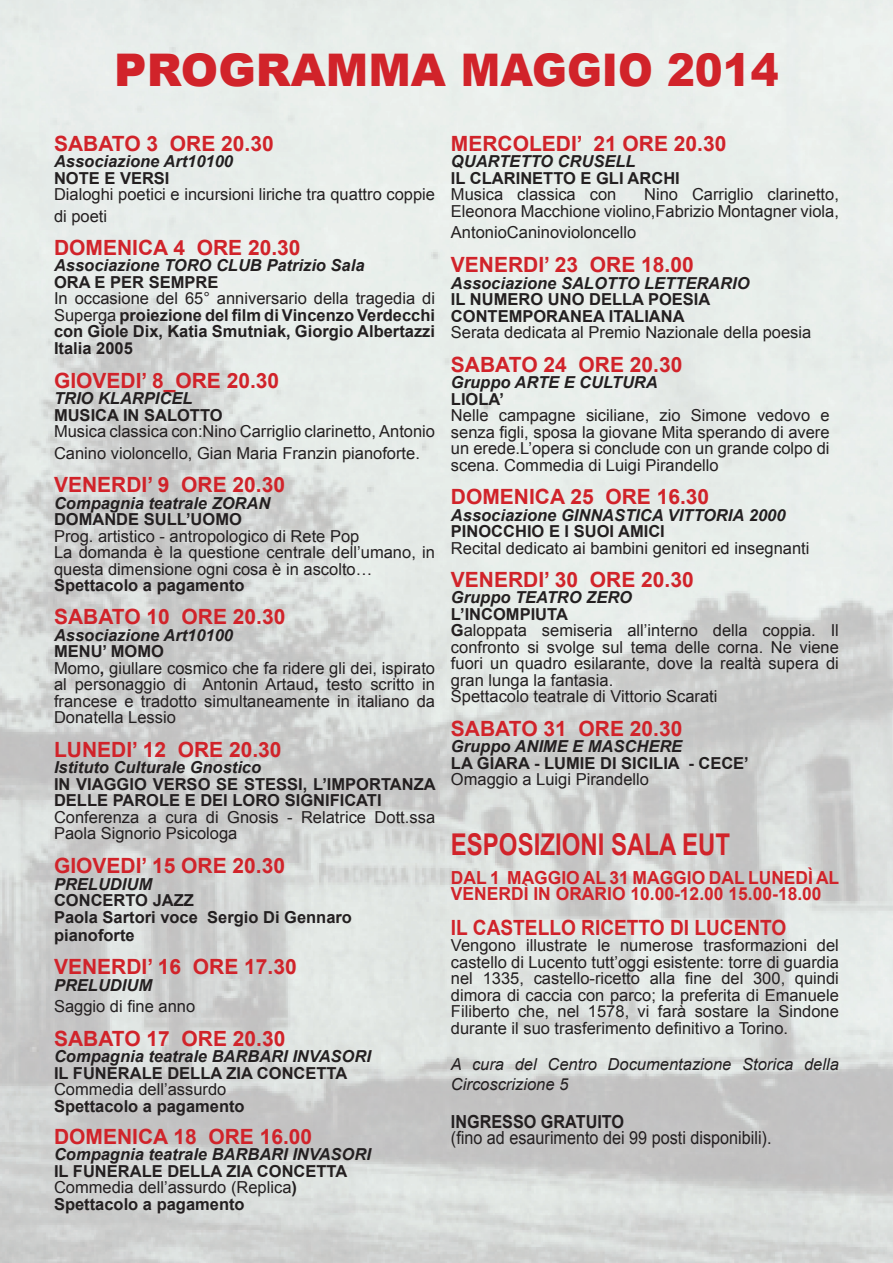
<style>
.page{position:relative;width:893px;height:1263px;background:#fff}
.page>*{position:absolute;margin:0;border:0;box-sizing:border-box;transform-origin:0 0}
.t1{font:900 45px "Arial";color:#d1232a}
.t2{font:700 30px "Arial";color:#d1232a;scale:.8 1}
.t3{font:700 21px "Arial";color:#d1232a}
.t4{font:700 21px "Arial";color:#d1232a;scale:.91 1}
.t5{font:700 18px/16.5px "Arial";color:#d1232a}
.t6{font:18px "Arial";color:#231f20;scale:.9 1}
.t7{font:700 18px "Arial";color:#231f20;scale:.9 1}
.t8{font:16.5px/16.5px "Arial";color:#231f20}
.t9{font:700 16.5px/16.5px "Arial";color:#231f20}
.t10{font:italic 700 16.5px "Arial";color:#231f20}
.t11{font:italic 16.5px/19.8px "Arial";color:#231f20}
.s1{font-weight:400}
.s2{font-weight:700}
</style>
<div class="page">
<h1 class="t1" style="left:114px;top:37px;width:666px">PROGRAMMA MAGGIO 2014</h1>
<p class="t3" style="left:54px;top:130px;width:221px">SABATO 3 ORE 20.30</p>
<p class="t10" style="left:54px;top:151px;width:181px">Associazione Art10100</p>
<p class="t9" style="left:54px;top:170px;width:117px">NOTE E VERSI</p>
<p class="t8" style="left:54px;top:184px;width:383px;line-height:21.6px">Dialoghi poetici e incursioni liriche tra quattro coppie di poeti</p>
<p class="t3" style="left:54px;top:234px;width:248px">DOMENICA 4 ORE 20.30</p>
<p class="t10" style="left:54px;top:255px;width:312px">Associazione TORO CLUB Patrizio Sala</p>
<p class="t9" style="left:54px;top:274px;width:166px">ORA E PER SEMPRE</p>
<p class="t9" style="left:54px;top:291px;width:383px;text-align:justify"><span class="s1">In occasione del 65° anniversario della tragedia di Superga</span> proiezione del film di Vincenzo Verdecchi con Giole Dix, Katia Smutniak, Giorgio Albertazzi Italia 2005</p>
<p class="t3" style="left:54px;top:366px;width:227px">GIOVEDI’ 8_ORE 20.30</p>
<p class="t10" style="left:54px;top:388px;width:140px">TRIO KLARPICEL</p>
<p class="t9" style="left:54px;top:407px;width:170px">MUSICA IN SALOTTO</p>
<p class="t8" style="left:54px;top:421px;width:383px;line-height:21.6px">Musica classica con:Nino Carriglio clarinetto, Antonio<br>Canino violoncello, Gian Maria Franzin pianoforte.</p>
<p class="t3" style="left:54px;top:471px;width:233px">VENERDI’ 9 ORE 20.30</p>
<p class="t10" style="left:54px;top:492px;width:218px">Compagnia teatrale ZORAN</p>
<p class="t9" style="left:54px;top:512px;width:189px">DOMANDE SULL’UOMO</p>
<p class="t8" style="left:54px;top:528px;width:383px">Prog. artistico - antropologico di Rete Pop<br>La domanda è la questione centrale dell’umano, in questa dimensione ogni cosa è in ascolto…</p>
<p class="t9" style="left:54px;top:578px;width:192px">Spettacolo a pagamento</p>
<p class="t3" style="left:54px;top:603px;width:233px">SABATO 10 ORE 20.30</p>
<p class="t10" style="left:54px;top:624px;width:181px">Associazione Art10100</p>
<p class="t8" style="left:54px;top:643px;width:383px"><span class="s2">MENU’ MOMO<br></span>Momo<span class="s2">,</span> giullare cosmico che fa ridere gli dei, ispirato al personaggio di Antonin Artaud<span class="s2">,</span> testo scritto in francese e tradotto simultaneamente in italiano da Donatella Lessio</p>
<p class="t3" style="left:54px;top:736px;width:229px">LUNEDI’ 12 ORE 20.30</p>
<p class="t10" style="left:54px;top:757px;width:209px">Istituto Culturale Gnostico</p>
<p class="t9" style="left:54px;top:776px;width:383px">IN VIAGGIO VERSO SE STESSI, L’IMPORTANZA<br>DELLE PAROLE E DEI LORO SIGNIFICATI</p>
<p class="t8" style="left:54px;top:809px;width:383px">Conferenza a cura di Gnosis - Relatrice Dott.ssa<br>Paola Signorio Psicologa</p>
<p class="t3" style="left:54px;top:852px;width:233px">GIOVEDI’ 15 ORE 20.30</p>
<p class="t10" style="left:54px;top:873px;width:100px">PRELUDIUM</p>
<p class="t9" style="left:54px;top:892px;width:300px">CONCERTO JAZZ<br>Paola Sartori voce Sergio Di Gennaro</p>
<p class="t9" style="left:54px;top:927px;width:82px">pianoforte</p>
<p class="t3" style="left:54px;top:953px;width:244px">VENERDI’ 16 ORE 17.30</p>
<p class="t10" style="left:54px;top:974px;width:100px">PRELUDIUM</p>
<p class="t8" style="left:54px;top:998px;width:143px">Saggio di fine anno</p>
<p class="t3" style="left:54px;top:1025px;width:233px">SABATO 17 ORE 20.30</p>
<p class="t10" style="left:54px;top:1046px;width:318px">Compagnia teatrale BARBARI INVASORI</p>
<p class="t9" style="left:54px;top:1065px;width:295px">IL FUNERALE DELLA ZIA CONCETTA</p>
<p class="t8" style="left:54px;top:1081px;width:174px">Commedia dell’assurdo</p>
<p class="t9" style="left:54px;top:1098px;width:192px">Spettacolo a pagamento</p>
<p class="t3" style="left:54px;top:1123px;width:260px">DOMENICA 18 ORE 16.00</p>
<p class="t10" style="left:54px;top:1144px;width:318px">Compagnia teatrale BARBARI INVASORI</p>
<p class="t9" style="left:54px;top:1163px;width:295px">IL FUNERALE DELLA ZIA CONCETTA<br><span class="s1">Commedia dell’assurdo (Replica</span>)<br>Spettacolo a pagamento</p>
<p class="t3" style="left:451px;top:130px;width:277px">MERCOLEDI’ 21 ORE 20.30</p>
<p class="t10" style="left:451px;top:151px;width:186px">QUARTETTO CRUSELL</p>
<p class="t9" style="left:451px;top:170px;width:230px">IL CLARINETTO E GLI ARCHI</p>
<p class="t8" style="left:451px;top:186px;width:167px">Musica classica con</p>
<p class="t8" style="left:451px;top:186px;width:389px;text-align:right">Nino Carriglio clarinetto,<br>Eleonora Macchione violino,Fabrizio Montagner viola,</p>
<p class="t8" style="left:451px;top:225px;width:187px">AntonioCaninovioloncello</p>
<p class="t3" style="left:451px;top:251px;width:244px">VENERDI’ 23 ORE 18.00</p>
<p class="t10" style="left:451px;top:272px;width:300px">Associazione SALOTTO LETTERARIO</p>
<p class="t9" style="left:451px;top:292px;width:261px">IL NUMERO UNO DELLA POESIA<br>CONTEMPORANEA ITALIANA</p>
<p class="t8" style="left:451px;top:324px;width:362px">Serata dedicata al Premio Nazionale della poesia</p>
<p class="t3" style="left:451px;top:350px;width:233px">SABATO 24 ORE 20.30</p>
<p class="t10" style="left:451px;top:372px;width:208px">Gruppo ARTE E CULTURA</p>
<p class="t9" style="left:451px;top:391px;width:55px">LIOLA’</p>
<p class="t8" style="left:451px;top:407px;width:380px;text-align:justify">Nelle campagne siciliane, zio Simone vedovo e senza figli, sposa la giovane Mita sperando di avere un erede.L’opera si conclude con un grande colpo di scena. Commedia di Luigi Pirandello</p>
<p class="t3" style="left:451px;top:483px;width:260px">DOMENICA 25 ORE 16.30</p>
<p class="t10" style="left:451px;top:504px;width:336px">Associazione GINNASTICA VITTORIA 2000</p>
<p class="t9" style="left:451px;top:524px;width:215px">PINOCCHIO E I SUOI AMICI</p>
<p class="t8" style="left:451px;top:540px;width:360px">Recital dedicato ai bambini genitori ed insegnanti</p>
<p class="t3" style="left:451px;top:566px;width:244px">VENERDI’ 30 ORE 20.30</p>
<p class="t10" style="left:451px;top:587px;width:183px">Gruppo TEATRO ZERO</p>
<p class="t8" style="left:451px;top:606px;width:389px"><span class="s2">L’INCOMPIUTA<br>G</span>aloppata semiseria all’interno della coppia. Il confronto si svolge sul tema delle corna. Ne viene fuori un quadro esilarante, dove la realtà supera di gran lunga la fantasia.<br>Spettacolo teatrale di Vittorio Scarati</p>
<p class="t3" style="left:451px;top:715px;width:233px">SABATO 31 ORE 20.30</p>
<p class="t10" style="left:451px;top:736px;width:233px">Gruppo ANIME E MASCHERE</p>
<p class="t9" style="left:451px;top:755px;width:299px">LA GIARA - LUMIE DI SICILIA - CECE’</p>
<p class="t8" style="left:451px;top:771px;width:200px">Omaggio a Luigi Pirandello</p>
<h2 class="t2" style="left:451px;top:825px;width:350px">ESPOSIZIONI SALA EUT</h2>
<p class="t5" style="left:451px;top:869px;width:390px">DAL 1 MAGGIO AL 31 MAGGIO DAL LUNEDÌ AL<br>VENERDÌ IN ORARIO 10.00-12.00 15.00-18.00</p>
<p class="t4" style="left:451px;top:913px;width:370px">IL CASTELLO RICETTO DI LUCENTO</p>
<p class="t8" style="left:451px;top:937px;width:389px;text-align:justify">Vengono illustrate le numerose trasformazioni del castello di Lucento tutt’oggi esistente: torre di guardia nel 1335, castello-ricetto alla fine del 300, quindi dimora di caccia con parco; la preferita di Emanuele Filiberto che, nel 1578, vi farà sostare la Sindone durante il suo trasferimento definitivo a Torino.</p>
<p class="t11" style="left:451px;top:1054px;width:389px">A cura del Centro Documentazione Storica della<br>Circoscrizione 5</p>
<p class="t7" style="left:451px;top:1109px;width:194px">INGRESSO GRATUITO</p>
<p class="t6" style="left:451px;top:1126px;width:358px">(fino ad esaurimento dei 99 posti disponibili).</p>
</div>
